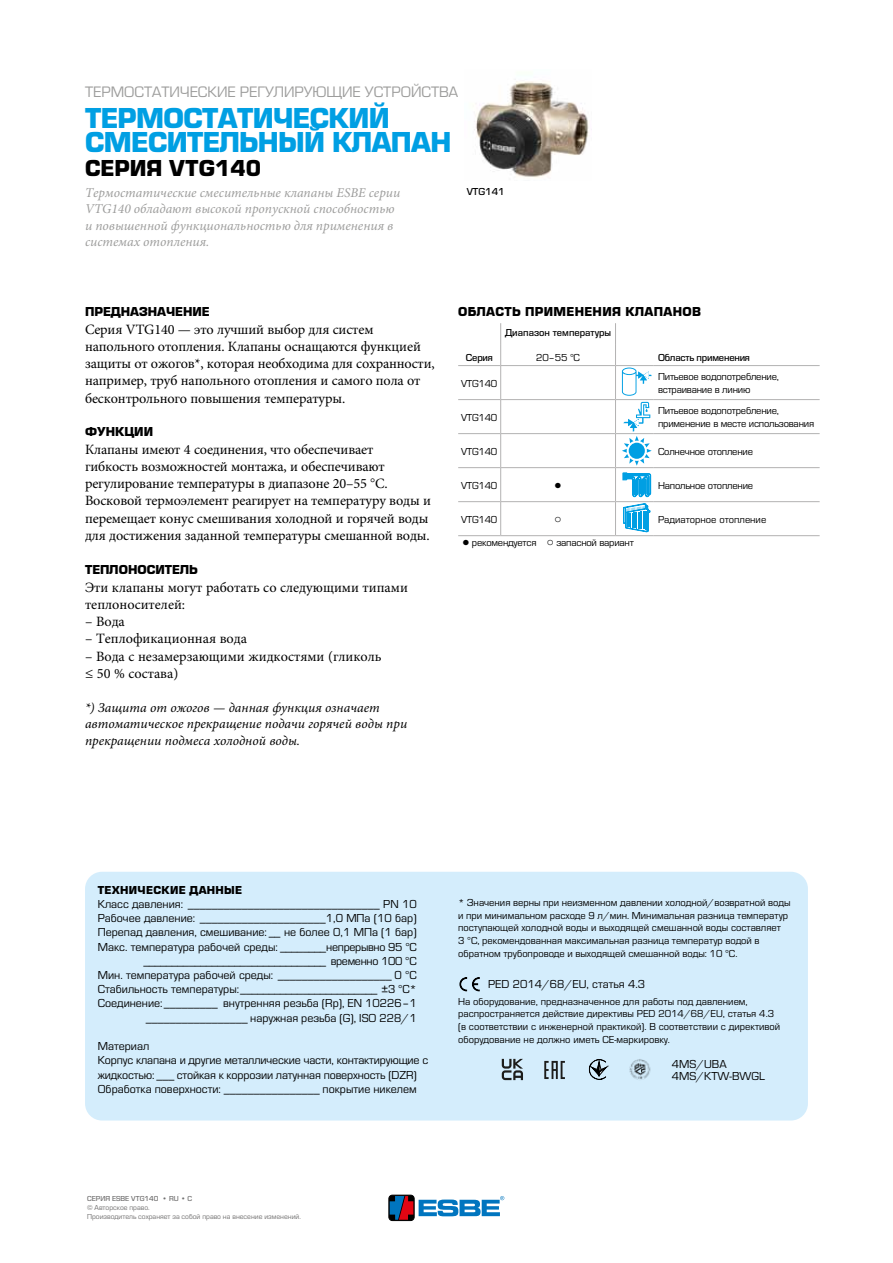
<style>
.page{position:relative;width:893px;height:1263px;background:#fff}
.page>*{position:absolute;margin:0;border:0;box-sizing:border-box;transform-origin:0 0}
.t1{font:700 30px/24px "ESBE Eurostile";letter-spacing:-.02em;color:#009fe3}
.t2{font:700 24px "ESBE Eurostile";color:#000}
.t3{font:15.75px "ESBE Eurostile";color:#9d9d9c}
.t4{font:14.25px/17.2px "Minion Pro";letter-spacing:-.01em;color:#000}
.t5{font:italic 13.5px/16.5px "Minion Pro";color:#9d9d9c}
.t6{font:italic 13.5px/16.5px "Minion Pro";color:#000}
.t7{font:700 13.5px "ESBE Eurostile";color:#000}
.t8{font:700 13.5px "ESBE Eurostile";letter-spacing:.025em;color:#000}
.t9{font:12px/14.2px "ESBE Eurostile";color:#000}
.t10{font:700 12px "ESBE Eurostile";letter-spacing:.025em;color:#000}
.t11{font:10.5px/12.6px "ESBE Eurostile";color:#000}
.t12{font:10.5px/12.6px "ESBE Eurostile";letter-spacing:-.02em;color:#000}
.t13{font:500 10.5px "ESBE Eurostile";color:#000}
.t14{font:500 10.5px "ESBE Eurostile";letter-spacing:-.02em;color:#000}
.t15{font:7.5px/9px "ESBE Eurostile";color:#706f6f}
.t16{font:500 7.5px "ESBE Eurostile";color:#706f6f}
.s1{font-family:"ESBE Eurostile"}
</style>
<div class="page">
<div style="left:85px;top:872px;width:723px;height:248px;background:#d4edfc;border-radius:17px"></div>
<svg style="left:622px;top:368px;width:30px;height:28px"></svg>
<svg style="left:622px;top:402px;width:30px;height:64px"></svg>
<svg style="left:622px;top:472px;width:29px;height:25px"></svg>
<svg style="left:623px;top:503px;width:27px;height:29px"></svg>
<img style="left:474px;top:81px;width:118px;height:97px">
<hr style="left:654px;top:365px;width:166px;height:1px;background:#b3b2b2">
<hr style="left:654px;top:399px;width:166px;height:1px;background:#b3b2b2">
<hr style="left:654px;top:433px;width:166px;height:1px;background:#b3b2b2">
<hr style="left:654px;top:467px;width:166px;height:1px;background:#b3b2b2">
<hr style="left:654px;top:501px;width:166px;height:1px;background:#b3b2b2">
<hr style="left:615px;top:365px;width:39px;height:1px;background:#b3b2b2">
<hr style="left:615px;top:399px;width:39px;height:1px;background:#b3b2b2">
<hr style="left:615px;top:433px;width:39px;height:1px;background:#b3b2b2">
<hr style="left:615px;top:467px;width:39px;height:1px;background:#b3b2b2">
<hr style="left:615px;top:501px;width:39px;height:1px;background:#b3b2b2">
<hr style="left:458px;top:365px;width:43px;height:1px;background:#b3b2b2">
<hr style="left:458px;top:399px;width:43px;height:1px;background:#b3b2b2">
<hr style="left:458px;top:433px;width:43px;height:1px;background:#b3b2b2">
<hr style="left:458px;top:467px;width:43px;height:1px;background:#b3b2b2">
<hr style="left:458px;top:501px;width:43px;height:1px;background:#b3b2b2">
<hr style="left:458px;top:535px;width:43px;height:1px;background:#b3b2b2">
<hr style="left:501px;top:535px;width:114px;height:1px;background:#b3b2b2">
<hr style="left:615px;top:535px;width:39px;height:1px;background:#b3b2b2">
<hr style="left:654px;top:535px;width:166px;height:1px;background:#b3b2b2">
<svg style="left:500px;top:323px;width:1px;height:42px"></svg>
<svg style="left:615px;top:323px;width:1px;height:42px"></svg>
<hr style="left:501px;top:365px;width:114px;height:1px;background:#b3b2b2">
<hr style="left:500px;top:366px;width:1px;height:33px;background:#b3b2b2">
<hr style="left:615px;top:366px;width:1px;height:33px;background:#b3b2b2">
<hr style="left:501px;top:399px;width:114px;height:1px;background:#b3b2b2">
<hr style="left:500px;top:400px;width:1px;height:33px;background:#b3b2b2">
<hr style="left:615px;top:400px;width:1px;height:33px;background:#b3b2b2">
<hr style="left:501px;top:433px;width:114px;height:1px;background:#b3b2b2">
<hr style="left:500px;top:434px;width:1px;height:33px;background:#b3b2b2">
<hr style="left:615px;top:434px;width:1px;height:33px;background:#b3b2b2">
<hr style="left:501px;top:467px;width:114px;height:1px;background:#b3b2b2">
<hr style="left:500px;top:468px;width:1px;height:33px;background:#b3b2b2">
<hr style="left:615px;top:468px;width:1px;height:33px;background:#b3b2b2">
<hr style="left:501px;top:501px;width:114px;height:1px;background:#b3b2b2">
<hr style="left:500px;top:502px;width:1px;height:33px;background:#b3b2b2">
<hr style="left:615px;top:502px;width:1px;height:33px;background:#b3b2b2">
<svg style="left:544px;top:1061px;width:21px;height:18px"></svg>
<svg style="left:502px;top:1059px;width:21px;height:21px"></svg>
<svg style="left:459px;top:977px;width:21px;height:14px"></svg>
<svg style="left:589px;top:1059px;width:17px;height:21px"></svg>
<img style="left:629px;top:1059px;width:22px;height:21px">
<div style="left:389px;top:1195px;width:25px;height:25px;border:1px solid #000;border-radius:4px"></div>
<svg style="left:390px;top:1196px;width:23px;height:24px"></svg>
<svg style="left:419px;top:1196px;width:85px;height:20px"></svg>
<h3 class="t3" style="left:85px;top:83px;width:375px">ТЕРМОСТАТИЧЕСКИЕ РЕГУЛИРУЮЩИЕ УСТРОЙСТВА</h3>
<h1 class="t1" style="left:85px;top:107px;width:368px">ТЕРМОСТАТИЧЕСКИЙ<br>СМЕСИТЕЛЬНЫЙ КЛАПАН</h1>
<h2 class="t2" style="left:85px;top:155px;width:178px">СЕРИЯ VTG140</h2>
<p class="t5" style="left:85px;top:185px;width:317px">Термостатические смесительные клапаны ESBE серии VTG140 обладают высокой пропускной способностью и повышенной функциональностью для применения в системах отопления.</p>
<p class="t13" style="left:467px;top:186px;width:40px">VTG141</p>
<p class="t7" style="left:85px;top:304px;width:126px">ПРЕДНАЗНАЧЕНИЕ</p>
<p class="t4" style="left:85px;top:321px;width:351px">Серия VTG140 — это лучший выбор для систем напольного отопления. Клапаны оснащаются функцией защиты от ожогов*, которая необходима для сохранности, например, труб напольного отопления и самого пола от бесконтрольного повышения температуры.</p>
<p class="t7" style="left:85px;top:424px;width:70px">ФУНКЦИИ</p>
<p class="t4" style="left:85px;top:441px;width:347px">Клапаны имеют 4 соединения, что обеспечивает<br>гибкость возможностей монтажа, и обеспечивают регулирование температуры в диапазоне 20–55 <span class="s1">°</span>C.<br>Восковой термоэлемент реагирует на температуру воды и перемещает конус смешивания холодной и горячей воды для достижения заданной температуры смешанной воды.</p>
<p class="t7" style="left:85px;top:562px;width:114px">ТЕПЛОНОСИТЕЛЬ</p>
<p class="t4" style="left:85px;top:579px;width:324px">Эти клапаны могут работать со следующими типами теплоносителей:</p>
<p class="t4" style="left:85px;top:613px;width:41px">– Вода</p>
<p class="t4" style="left:85px;top:631px;width:164px">– Теплофикационная вода</p>
<p class="t4" style="left:85px;top:648px;width:298px">– Вода с незамерзающими жидкостями (гликоль ≤ 50 % состава)</p>
<p class="t6" style="left:85px;top:699px;width:324px">*) Защита от ожогов — данная функция означает автоматическое прекращение подачи горячей воды при прекращении подмеса холодной воды.</p>
<p class="t8" style="left:458px;top:304px;width:244px">ОБЛАСТЬ ПРИМЕНЕНИЯ КЛАПАНОВ</p>
<p class="t13" style="left:505px;top:327px;width:108px">Диапазон температуры</p>
<p class="t13" style="left:466px;top:352px;width:28px">Серия</p>
<p class="t11" style="left:536px;top:352px;width:45px">20–55 °C</p>
<p class="t14" style="left:658px;top:352px;width:93px">Область применения</p>
<p class="t11" style="left:461px;top:377px;width:38px">VTG140</p>
<p class="t12" style="left:658px;top:371px;width:122px">Питьевое водопотребление, встраивание в линию</p>
<p class="t11" style="left:461px;top:411px;width:38px">VTG140</p>
<p class="t12" style="left:658px;top:405px;width:158px">Питьевое водопотребление, применение в месте использования</p>
<p class="t11" style="left:461px;top:445px;width:38px">VTG140</p>
<p class="t12" style="left:658px;top:445px;width:96px">Солнечное отопление</p>
<p class="t11" style="left:461px;top:479px;width:38px">VTG140</p>
<p class="t11" style="left:555px;top:479px;width:9px">●</p>
<p class="t12" style="left:658px;top:479px;width:97px">Напольное отопление</p>
<p class="t11" style="left:461px;top:513px;width:38px">VTG140</p>
<p class="t11" style="left:555px;top:513px;width:9px">○</p>
<p class="t11" style="left:658px;top:513px;width:110px">Радиаторное отопление</p>
<p class="t12" style="left:462px;top:536px;width:173px">● рекомендуется ○ запасной вариант</p>
<p class="t10" style="left:98px;top:883px;width:146px">ТЕХНИЧЕСКИЕ ДАННЫЕ</p>
<p class="t9" style="left:98px;top:897px;width:320px;text-align:right">Класс давления: ________________________________ PN 10<br>Рабочее давление: _____________________1,0 МПа (10 бар)<br>Перепад давления, смешивание: __ не более 0,1 МПа (1 бар)<br>Макс. температура рабочей среды: ________непрерывно 95 °C ________________________________ временно 100 °C<br>Мин. температура рабочей среды: ___________________ 0 °C Стабильность температуры:________________________ ±3 °C* Соединение:_________ внутренняя резьба (Rp), EN 10226‒1 _________________ наружная резьба (G), ISO 228/1</p>
<p class="t9" style="left:98px;top:1039px;width:332px">Материал<br>Корпус клапана и другие металлические части, контактирующие с жидкостью: ___ стойкая к коррозии латунная поверхность (DZR)<br>Обработка поверхности: ________________ покрытие никелем</p>
<p class="t11" style="left:458px;top:896px;width:334px">* Значения верны при неизменном давлении холодной/возвратной воды и при минимальном расходе 9 л/мин. Минимальная разница температур поступающей холодной воды и выходящей смешанной воды составляет<br>3 °C, рекомендованная максимальная разница температур водой в обратном трубопроводе и выходящей смешанной воды: 10 °C.</p>
<p class="t9" style="left:488px;top:977px;width:158px">PED 2014/68/EU, статья 4.3</p>
<p class="t11" style="left:458px;top:995px;width:324px">На оборудование, предназначенное для работы под давлением, распространяется действие директивы PED 2014/68/EU, статья 4.3 (в соответствии с инженерной практикой). В соответствии с директивой оборудование не должно иметь СЕ-маркировку.</p>
<p class="t9" style="left:672px;top:1058px;width:95px;line-height:12px">4MS/UBA<br>4MS/KTW-BWGL</p>
<p class="t16" style="left:87px;top:1194px;width:107px">СЕРИЯ ESBE VTG140 • RU • C</p>
<p class="t15" style="left:87px;top:1203px;width:215px">© Авторское право.<br>Производитель сохраняет за собой право на внесение изменений.</p>
</div>
